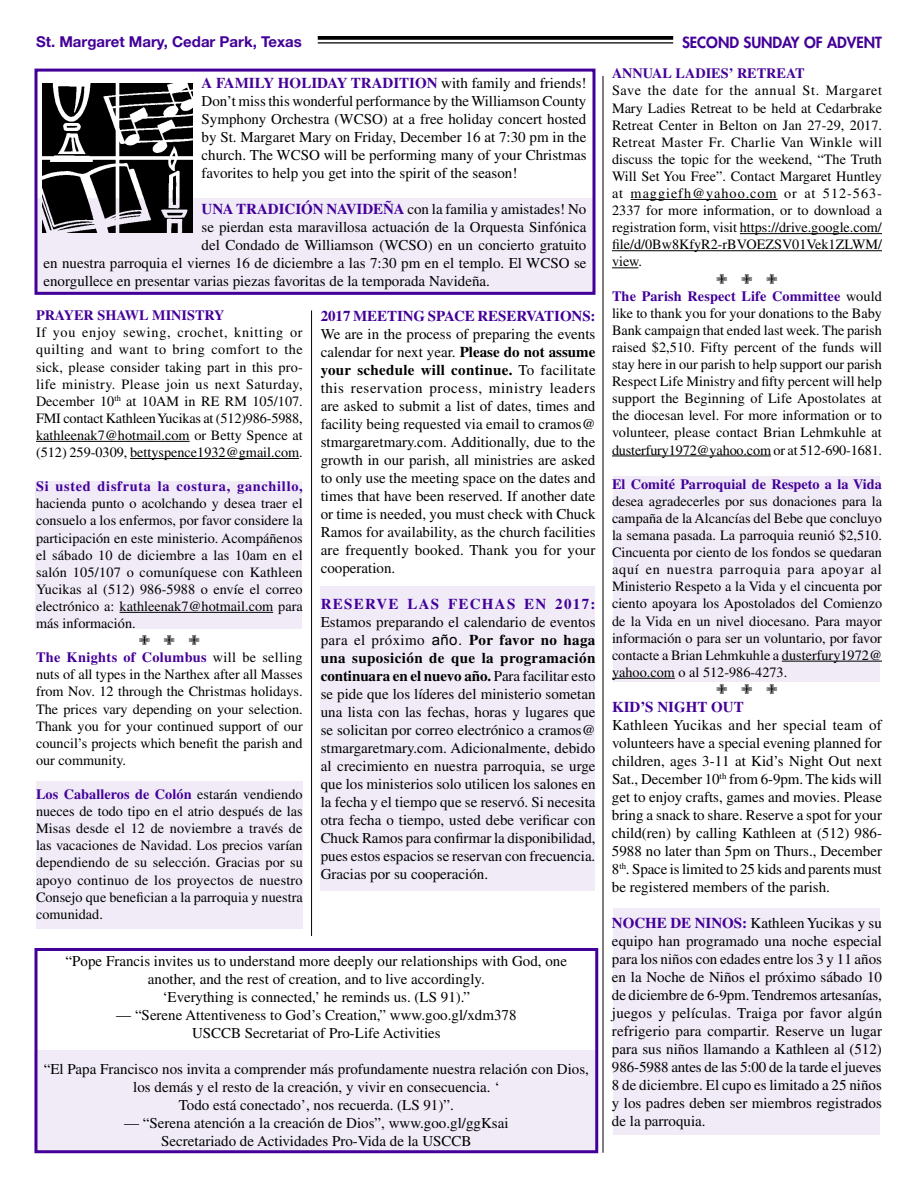
<style>
.page{position:relative;width:918px;height:1188px;background:#fff}
.page>*{position:absolute;margin:0;border:0;box-sizing:border-box;transform-origin:0 0}
.t1{font:15px/18px "Times LT Std";color:#000;text-align:center}
.t2{font:700 15px "Times LT Std";color:#430098}
.t3{font:700 15px "Helvetica Neue LT Std";color:#430098}
.t4{font:700 15px "Times LT Std";letter-spacing:.085em;color:#430098}
.t5{font:800 15px "Futura Std";color:#430098}
.t6{font:14.25px/17.1px "Times LT Std";color:#000}
.t7{font:700 14.25px "Times LT Std";color:#430098}
.t8{font:700 14.25px "Times LT Std";letter-spacing:.05em;color:#430098}
.t9{font:14.25px "Zapf Dingbats ITC";color:#000}
.s1{font-weight:700;color:#430098}
.s2{font-weight:700}
.s3{font-family:"Arial"}
</style>
<div class="page">
<div style="left:34px;top:1051px;width:564px;height:102px;background:#f0ebf7"></div>
<div style="left:614px;top:476px;width:266px;height:206px;background:#f0ebf7"></div>
<div style="left:614px;top:909px;width:266px;height:226px;background:#f0ebf7"></div>
<div style="left:321px;top:586px;width:274px;height:305px;background:#f0ebf7"></div>
<div style="left:36px;top:481px;width:266px;height:147px;background:#f0ebf7"></div>
<div style="left:36px;top:781px;width:267px;height:148px;background:#f0ebf7"></div>
<div style="left:35px;top:199px;width:560px;height:96px;background:#f0ebf7"></div>
<hr style="left:603px;top:76px;width:1px;height:1077px;background:#000">
<svg style="left:318px;top:36px;width:355px;height:4px"></svg>
<hr style="left:318px;top:42px;width:355px;height:2px;background:#000">
<div style="left:34px;top:948px;width:564px;height:205px;border:3px solid #430098"></div>
<div style="left:34px;top:69px;width:562px;height:226px;border:3px solid #430098"></div>
<img style="left:43px;top:83px;width:149px;height:150px">
<hr style="left:36px;top:441px;width:154px;height:1px;background:#000">
<hr style="left:130px;top:458px;width:169px;height:1px;background:#000">
<hr style="left:120px;top:612px;width:153px;height:1px;background:#000">
<hr style="left:631px;top:199px;width:147px;height:1px;background:#000">
<hr style="left:740px;top:233px;width:142px;height:1px;background:#000">
<hr style="left:612px;top:250px;width:270px;height:1px;background:#000">
<svg style="left:612px;top:267px;width:26px;height:1px"></svg>
<hr style="left:612px;top:456px;width:159px;height:1px;background:#000">
<hr style="left:782px;top:661px;width:100px;height:1px;background:#000">
<hr style="left:612px;top:678px;width:63px;height:1px;background:#000">
<hr style="left:311px;top:310px;width:1px;height:626px;background:#000">
<p class="t3" style="left:36px;top:32px;width:267px">St. Margaret Mary, Cedar Park, Texas</p>
<p class="t5" style="left:682px;top:33px;width:201px">SECOND SUNDAY OF ADVENT</p>
<p class="t1" style="left:202px;top:74px;width:386px;text-align:justify"><span class="s1">A FAMILY HOLIDAY TRADITION</span> with family and friends!<br>Don’t miss this wonderful performance by the Williamson County Symphony Orchestra (WCSO) at a free holiday concert hosted by St. Margaret Mary on Friday, December 16 at 7:30 pm in the church. The WCSO will be performing many of your Christmas favorites to help you get into the spirit of the season!</p>
<p class="t1" style="left:202px;top:200px;width:386px"><span class="s1">UNA TRADICIÓN NAVIDEÑA</span> con la familia y amistades! No</p>
<p class="t1" style="left:202px;top:218px;width:386px">se pierdan esta maravillosa actuación de la Orquesta Sinfónica</p>
<p class="t1" style="left:202px;top:236px;width:386px">del Condado de Williamson (WCSO) en un concierto gratuito</p>
<p class="t1" style="left:43px;top:254px;width:545px">en nuestra parroquia el viernes 16 de diciembre a las 7:30 pm en el templo. El WCSO se</p>
<p class="t1" style="left:43px;top:272px;width:446px">enorgullece en presentar varias piezas favoritas de la temporada Navideña.</p>
<p class="t7" style="left:36px;top:307px;width:190px">PRAYER SHAWL MINISTRY</p>
<p class="t6" style="left:36px;top:324px;width:268px">If you enjoy sewing, crochet, knitting or quilting and want to bring comfort to the sick, please consider taking part in this pro&shy;life ministry. Please join us next Saturday, December 10<sup>th</sup> at 10AM in RE RM 105/107.<br>FMI contact Kathleen Yucikas at (512)986-5988, kathleenak7@hotmail.com or Betty Spence at (512) 259-0309, bettyspence1932@gmail.com.</p>
<p class="t8" style="left:36px;top:478px;width:268px">Si usted disfruta la costura, ganchillo,</p>
<p class="t6" style="left:36px;top:495px;width:268px;text-align:justify">hacienda punto o acolchando y desea traer el consuelo a los enfermos, por favor considere la participación en este ministerio. Acompáñenos el sábado 10 de diciembre a las 10am en el salón 105/107 o comuníquese con Kathleen Yucikas al (512) 986-5988 o envíe el correo electrónico a: kathleenak7@hotmail.com para más información.</p>
<p class="t9" style="left:139px;top:634px;width:62px">✙ ✙ ✙</p>
<p class="t6" style="left:36px;top:649px;width:268px"><span class="s1">The Knights of Columbus</span> will be selling nuts of all types in the Narthex after all Masses from Nov. 12 through the Christmas holidays.<br>The prices vary depending on your selection.<br>Thank you for your continued support of our council’s projects which benefit the parish and our community.</p>
<p class="t6" style="left:36px;top:786px;width:268px;text-align:justify"><span class="s1">Los Caballeros de Colón</span> estarán vendiendo nueces de todo tipo en el atrio después de las Misas desde el 12 de noviembre a través de las vacaciones de Navidad. Los precios varían dependiendo de su selección. Gracias por su apoyo continuo de los proyectos de nuestro Consejo que benefician a la parroquia y nuestra comunidad.</p>
<p class="t2" style="left:321px;top:307px;width:276px">2017 MEETING SPACE RESERVATIONS:</p>
<p class="t1" style="left:321px;top:325px;width:276px;text-align:justify">We are in the process of preparing the events calendar for next year. <span class="s2">Please do not assume your schedule will continue.</span> To facilitate this reservation process, ministry leaders are asked to submit a list of dates, times and facility being requested via email to cramos@ stmargaretmary.com. Additionally, due to the growth in our parish, all ministries are asked to only use the meeting space on the dates and times that have been reserved. If another date or time is needed, you must check with Chuck Ramos for availability, as the church facilities are frequently booked. Thank you for your cooperation.</p>
<p class="t4" style="left:321px;top:595px;width:276px">RESERVE LAS FECHAS EN 2017:</p>
<p class="t1" style="left:321px;top:613px;width:276px;text-align:left">Estamos preparando el calendario de eventos para el próximo <span class="s3">año.</span> <span class="s2">Por favor no haga una suposición de que la programación continuara en el nuevo año.</span> Para facilitar esto se pide que los líderes del ministerio sometan una lista con las fechas, horas y lugares que se solicitan por correo electrónico a cramos@ stmargaretmary.com. Adicionalmente, debido al crecimiento en nuestra parroquia, se urge que los ministerios solo utilicen los salones en la fecha y el tiempo que se reservó. Si necesita otra fecha o tiempo, usted debe verificar con Chuck Ramos para confirmar la disponibilidad, pues estos espacios se reservan con frecuencia.<br>Gracias por su cooperación.</p>
<p class="t1" style="left:66px;top:952px;width:503px">“Pope Francis invites us to understand more deeply our relationships with God, one another, and the rest of creation, and to live accordingly.<br>‘Everything is connected,’ he reminds us. (LS 91).”</p>
<p class="t1" style="left:116px;top:1006px;width:402px">— “Serene Attentiveness to God’s Creation,” www.goo.gl/xdm378<br>USCCB Secretariat of Pro-Life Activities</p>
<p class="t1" style="left:44px;top:1060px;width:547px">“El Papa Francisco nos invita a comprender más profundamente nuestra relación con Dios, los demás y el resto de la creación, y vivir en consecuencia. ‘<br>Todo está conectado’, nos recuerda. (LS 91)”.</p>
<p class="t1" style="left:124px;top:1114px;width:386px">— “Serena atención a la creación de Dios”, www.goo.gl/ggKsai<br>Secretariado de Actividades Pro-Vida de la USCCB</p>
<p class="t7" style="left:612px;top:65px;width:194px">ANNUAL LADIES’ RETREAT</p>
<p class="t6" style="left:612px;top:82px;width:272px">Save the date for the annual St. Margaret Mary Ladies Retreat to be held at Cedarbrake Retreat Center in Belton on Jan 27-29, 2017.<br>Retreat Master Fr. Charlie Van Winkle will discuss the topic for the weekend, “The Truth Will Set You Free”. Contact Margaret Huntley at maggiefh@yahoo.com or at 512-563- 2337 for more information, or to download a registration form, visit https://drive.google.com/ file/d/0Bw8KfyR2-rBVOEZSV01Vek1ZLWM/ view.</p>
<p class="t9" style="left:717px;top:272px;width:62px">✙ ✙ ✙</p>
<p class="t6" style="left:612px;top:287px;width:272px;text-align:justify"><span class="s1">The Parish Respect Life Committee</span> would like to thank you for your donations to the Baby Bank campaign that ended last week. The parish raised $2,510. Fifty percent of the funds will stay here in our parish to help support our parish Respect Life Ministry and fifty percent will help support the Beginning of Life Apostolates at the diocesan level. For more information or to volunteer, please contact Brian Lehmkuhle at dusterfury1972@yahoo.com or at 512-690-1681.</p>
<p class="t7" style="left:612px;top:475px;width:271px">El Comité Parroquial de Respeto a la Vida</p>
<p class="t6" style="left:612px;top:492px;width:272px">desea agradecerles por sus donaciones para la campaña de la Alcancías del Bebe que concluyo la semana pasada. La parroquia reunió $2,510.<br>Cincuenta por ciento de los fondos se quedaran aquí en nuestra parroquia para apoyar al Ministerio Respeto a la Vida y el cincuenta por ciento apoyara los Apostolados del Comienzo de la Vida en un nivel diocesano. Para mayor información o para ser un voluntario, por favor contacte a Brian Lehmkuhle a dusterfury1972@ yahoo.com o al 512-986-4273.</p>
<p class="t9" style="left:717px;top:682px;width:62px">✙ ✙ ✙</p>
<p class="t2" style="left:612px;top:698px;width:133px">KID’S NIGHT OUT</p>
<p class="t1" style="left:612px;top:716px;width:272px;text-align:justify">Kathleen Yucikas and her special team of volunteers have a special evening planned for children, ages 3-11 at Kid’s Night Out next Sat., December 10<sup>th</sup> from 6-9pm. The kids will get to enjoy crafts, games and movies. Please bring a snack to share. Reserve a spot for your child(ren) by calling Kathleen at (512) 986- 5988 no later than 5pm on Thurs., December 8<sup>th</sup>. Space is limited to 25 kids and parents must be registered members of the parish.</p>
<p class="t1" style="left:612px;top:914px;width:272px;text-align:justify"><span class="s1">NOCHE DE NINOS:</span> Kathleen Yucikas y su equipo han programado una noche especial para los niños con edades entre los 3 y 11 años en la Noche de Niños el próximo sábado 10 de diciembre de 6-9pm. Tendremos artesanías, juegos y películas. Traiga por favor algún refrigerio para compartir. Reserve un lugar para sus niños llamando a Kathleen al (512)<br>986-5988 antes de las 5:00 de la tarde el jueves 8 de diciembre. El cupo es limitado a 25 niños y los padres deben ser miembros registrados de la parroquia.</p>
</div>
